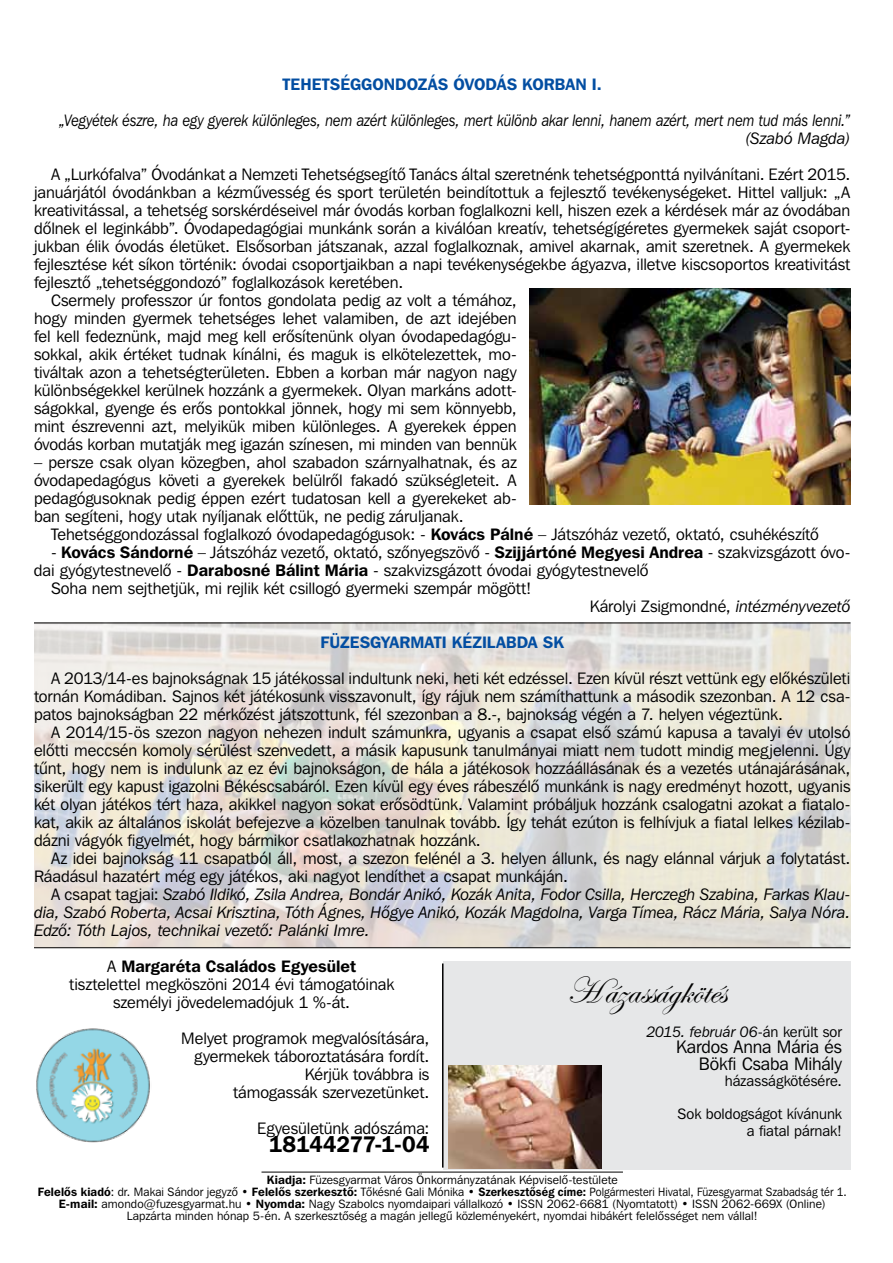
<style>
.page{position:relative;width:893px;height:1263px;background:#fff}
.page>*{position:absolute;margin:0;border:0;box-sizing:border-box;transform-origin:0 0}
.t1{font:37.5px "Edwardian Script ITC";letter-spacing:.005em;color:#000}
.t2{font:22.5px "Franklin Gothic Demi HU Demi";letter-spacing:-.01em;color:#000}
.t3{font:18px/16.5px "Franklin Gothic Bk HU Book";letter-spacing:-.005em;color:#000;text-align:right}
.t4{font:16.5px/18px "Franklin Gothic Bk HU Book";letter-spacing:-.005em;color:#000;text-align:justify}
.t5{font:italic 16.5px/18px "Franklin Gothic Bk HU Book";letter-spacing:-.005em;color:#000;text-align:justify}
.t6{font:italic 16.5px/18px "Franklin Gothic Bk HU Book";letter-spacing:-.005em;color:#000;text-align:right;scale:.87 1}
.t7{font:16.5px "Franklin Gothic Demi HU Demi";color:#034ea2}
.t8{font:16.5px "Franklin Gothic Demi HU Demi";color:#000}
.t9{font:15px/16.5px "Franklin Gothic Bk HU Book";color:#000;text-align:right}
.t10{font:italic 15px "Franklin Gothic Bk HU Book";color:#000}
.t11{font:12px/12px "Franklin Gothic Bk HU Book";letter-spacing:.01em;color:#000;text-align:center}
.s1{font-family:"Franklin Gothic Demi HU Demi"}
.s2{font-style:italic}
.s3{font-style:normal}
.s4{font-family:"Franklin Gothic Bk HU Book"}
</style>
<div class="page">
<img style="left:34px;top:622px;width:816px;height:325px">
<hr style="left:261px;top:1172px;width:362px;height:1px;background:#000">
<hr style="left:34px;top:623px;width:816px;height:1px;background:#000">
<hr style="left:34px;top:947px;width:816px;height:1px;background:#000">
<img style="left:529px;top:288px;width:321px;height:216px">
<div style="left:443px;top:962px;width:407px;height:208px;background:#e6e7e8"></div>
<hr style="left:442px;top:963px;width:1px;height:204px;background:#000">
<img style="left:36px;top:1028px;width:114px;height:115px">
<img style="left:449px;top:1065px;width:153px;height:103px">
<p class="t7" style="left:283px;top:74px;width:11px">Tehe</p>
<p class="t7" style="left:322px;top:74px;width:282px">tséggondozás óvodás korban I.</p>
<p class="t6" style="left:59px;top:111px;width:911px">„Vegyétek észre, ha egy gyerek különleges, nem azért különleges, mert különb akar lenni, hanem azért, mert nem tud más lenni.” (Szabó Magda)</p>
<p class="t4" style="left:51px;top:165px;width:801px">A „Lurkófalva” Óvodánkat a Nemzeti Tehetségsegítô Tanács által szeretnénk tehetségponttá nyilvánítani. Ezért 2015.</p>
<p class="t4" style="left:34px;top:183px;width:818px">januárjától óvodánkban a kézmûvesség és sport területén beindítottuk a fejlesztô tevékenységeket. Hittel valljuk: „A</p>
<p class="t4" style="left:34px;top:201px;width:818px">kreativitással, a tehetség sorskérdéseivel már óvodás korban foglalkozni kell, hiszen ezek a kérdések már az óvodában</p>
<p class="t4" style="left:34px;top:219px;width:818px">dôlnek el leginkább”. Óvodapedagógiai munkánk során a kiválóan kreatív, tehetségígéretes gyermekek saját csoport-</p>
<p class="t4" style="left:34px;top:237px;width:818px">jukban élik óvodás életüket. Elsôsorban játszanak, azzal foglalkoznak, amivel akarnak, amit szeretnek. A gyermekek</p>
<p class="t4" style="left:34px;top:255px;width:818px">fejlesztése két síkon történik: óvodai csoportjaikban a napi tevékenységekbe ágyazva, illetve kiscsoportos kreativitást</p>
<p class="t4" style="left:34px;top:273px;width:371px">fejlesztô „tehetséggondozó” foglalkozások keretében.</p>
<p class="t4" style="left:51px;top:291px;width:467px">Csermely professzor úr fontos gondolata pedig az volt a témához,</p>
<p class="t4" style="left:34px;top:309px;width:484px">hogy minden gyermek tehetséges lehet valamiben, de azt idejében</p>
<p class="t4" style="left:34px;top:327px;width:484px">fel kell fedeznünk, majd meg kell erôsítenünk olyan óvodapedagógu-</p>
<p class="t4" style="left:34px;top:345px;width:484px">sokkal, akik értéket tudnak kínálni, és maguk is elkötelezettek, mo-</p>
<p class="t4" style="left:34px;top:363px;width:484px">tiváltak azon a tehetségterületen. Ebben a korban már nagyon nagy</p>
<p class="t4" style="left:34px;top:381px;width:484px">különbségekkel kerülnek hozzánk a gyermekek. Olyan markáns adott-</p>
<p class="t4" style="left:34px;top:399px;width:484px">ságokkal, gyenge és erôs pontokkal jönnek, hogy mi sem könnyebb,</p>
<p class="t4" style="left:34px;top:417px;width:484px">mint észrevenni azt, melyikük miben különleges. A gyerekek éppen</p>
<p class="t4" style="left:34px;top:435px;width:484px">óvodás korban mutatják meg igazán színesen, mi minden van bennük</p>
<p class="t4" style="left:34px;top:453px;width:484px">– persze csak olyan közegben, ahol szabadon szárnyalhatnak, és az óvodapedagógus követi a gyerekek belülrôl fakadó szükségleteit. A pedagógusoknak pedig éppen ezért tudatosan kell a gyerekeket ab&shy;ban segíteni, hogy utak nyíljanak elôttük, ne pedig záruljanak.</p>
<p class="t4" style="left:51px;top:525px;width:769px">Tehetséggondozással foglalkozó óvodapedagógusok: - <span class="s1">Kovács Pálné</span> – Játszóház vezetô, oktató, csuhékészítô</p>
<p class="t4" style="left:51px;top:543px;width:801px">- <span class="s1">Kovács Sándorné</span> – Játszóház vezetô, oktató, szônyegszövô - <span class="s1">Szijjártóné Megyesi Andrea</span> - szakvizsgázott óvo-</p>
<p class="t4" style="left:34px;top:561px;width:616px">dai gyógytestnevelô - <span class="s1">Darabosné Bálint Mária</span> - szakvizsgázott óvodai gyógytestnevelô</p>
<p class="t4" style="left:51px;top:579px;width:482px">Soha nem sejthetjük, mi rejlik két csillogó gyermeki szempár mögött!</p>
<p class="t4" style="left:590px;top:597px;width:262px">Károlyi Zsigmondné, <span class="s2">intézményvezetô</span></p>
<p class="t7" style="left:321px;top:632px;width:234px">Füzesgyarmati kézilabda SK</p>
<p class="t4" style="left:34px;top:669px;width:818px;text-indent:17px">A 2013/14-es bajnokságnak 15 játékossal indultunk neki, heti két edzéssel. Ezen kívül részt vettünk egy elôkészületi tornán Komádiban. Sajnos két játékosunk visszavonult, így rájuk nem számíthattunk a második szezonban. A 12 csa&shy;patos bajnokságban 22 mérkôzést játszottunk, fél szezonban a 8.-, bajnokság végén a 7. helyen végeztünk.</p>
<p class="t4" style="left:34px;top:723px;width:818px;text-indent:17px">A 2014/15-ös szezon nagyon nehezen indult számunkra, ugyanis a csapat elsô számú kapusa a tavalyi év utolsó elôtti meccsén komoly sérülést szenvedett, a másik kapusunk tanulmányai miatt nem tudott mindig megjelenni. Úgy tûnt, hogy nem is indulunk az ez évi bajnokságon, de hála a játékosok hozzáállásának és a vezetés utánajárásának, sikerült egy kapust igazolni Békéscsabáról. Ezen kívül egy éves rábeszélô munkánk is nagy eredményt hozott, ugyanis két olyan játékos tért haza, akikkel nagyon sokat erôsödtünk. Valamint próbáljuk hozzánk csalogatni azokat a fiatalo&shy;kat, akik az általános iskolát befejezve a közelben tanulnak tovább. Így tehát ezúton is felhívjuk a fiatal lelkes kézilab&shy;dázni vágyók figyelmét, hogy bármikor csatlakozhatnak hozzánk.</p>
<p class="t4" style="left:34px;top:849px;width:818px;text-indent:17px">Az idei bajnokság 11 csapatból áll, most, a szezon felénél a 3. helyen állunk, és nagy elánnal várjuk a folytatást.<br>Ráadásul hazatért még egy játékos, aki nagyot lendíthet a csapat munkáján.</p>
<p class="t5" style="left:34px;top:885px;width:818px;text-indent:17px"><span class="s3">A csapat tagjai:</span> Szabó Ildikó, Zsila Andrea, Bondár Anikó, Kozák Anita, Fodor Csilla, Herczegh Szabina, Farkas Klau&shy;dia, Szabó Roberta, Acsai Krisztina, Tóth Ágnes, Hôgye Anikó, Kozák Magdolna, Varga Tímea, Rácz Mária, Salya Nóra.<br>Edzô: Tóth Lajos, technikai vezetô: Palánki Imre.</p>
<h1 class="t1" style="left:567px;top:970px;width:161px">Házasságkötés</h1>
<p class="t10" style="left:646px;top:1022px;width:197px">2015. február 06<span class="s3">-án került sor</span></p>
<p class="t3" style="left:676px;top:1038px;width:167px">Kardos Anna Mária és<br>Bökfi Csaba Mihály</p>
<p class="t9" style="left:725px;top:1072px;width:119px">házasságkötésére.</p>
<p class="t9" style="left:677px;top:1105px;width:166px">Sok boldogságot kívánunk a fiatal párnak!</p>
<p class="t8" style="left:107px;top:956px;width:251px"><span class="s4">A</span> Margaréta Családos Egyesület</p>
<p class="t4" style="left:69px;top:975px;width:326px;text-align:center">tisztelettel megköszöni 2014 évi támogatóinak személyi jövedelemadójuk 1 %-át.</p>
<p class="t4" style="left:181px;top:1029px;width:250px;text-align:right">Melyet programok megvalósítására, gyermekek táboroztatására fordít.<br>Kérjük továbbra is<br>támogassák szervezetünket.</p>
<p class="t4" style="left:257px;top:1119px;width:174px">Egyesületünk adószáma:</p>
<h2 class="t2" style="left:269px;top:1130px;width:162px">18144277-1-04</h2>
<p class="t11" style="left:38px;top:1174px;width:810px"><span class="s1">Kiadja:</span> Füzesgyarmat Város Önkormányzatának Képviselô-testülete<br><span class="s1">Felelôs kiadó</span>: dr. Makai Sándor jegyzô • <span class="s1">Felelôs szerkesztô:</span> Tôkésné Gali Mónika • <span class="s1">Szerkesztôség címe:</span> Polgármesteri Hivatal, Füzesgyarmat Szabadság tér 1.<br><span class="s1">E-mail:</span> amondo@fuzesgyarmat.hu • <span class="s1">Nyomda:</span> Nagy Szabolcs nyomdaipari vállalkozó • ISSN 2062-6681 (Nyomtatott) • ISSN 2062-669X (Online)<br>Lapzárta minden hónap 5-én. A szerkesztôség a magán jellegû közleményekért, nyomdai hibákért felelôsséget nem vállal!</p>
</div>
